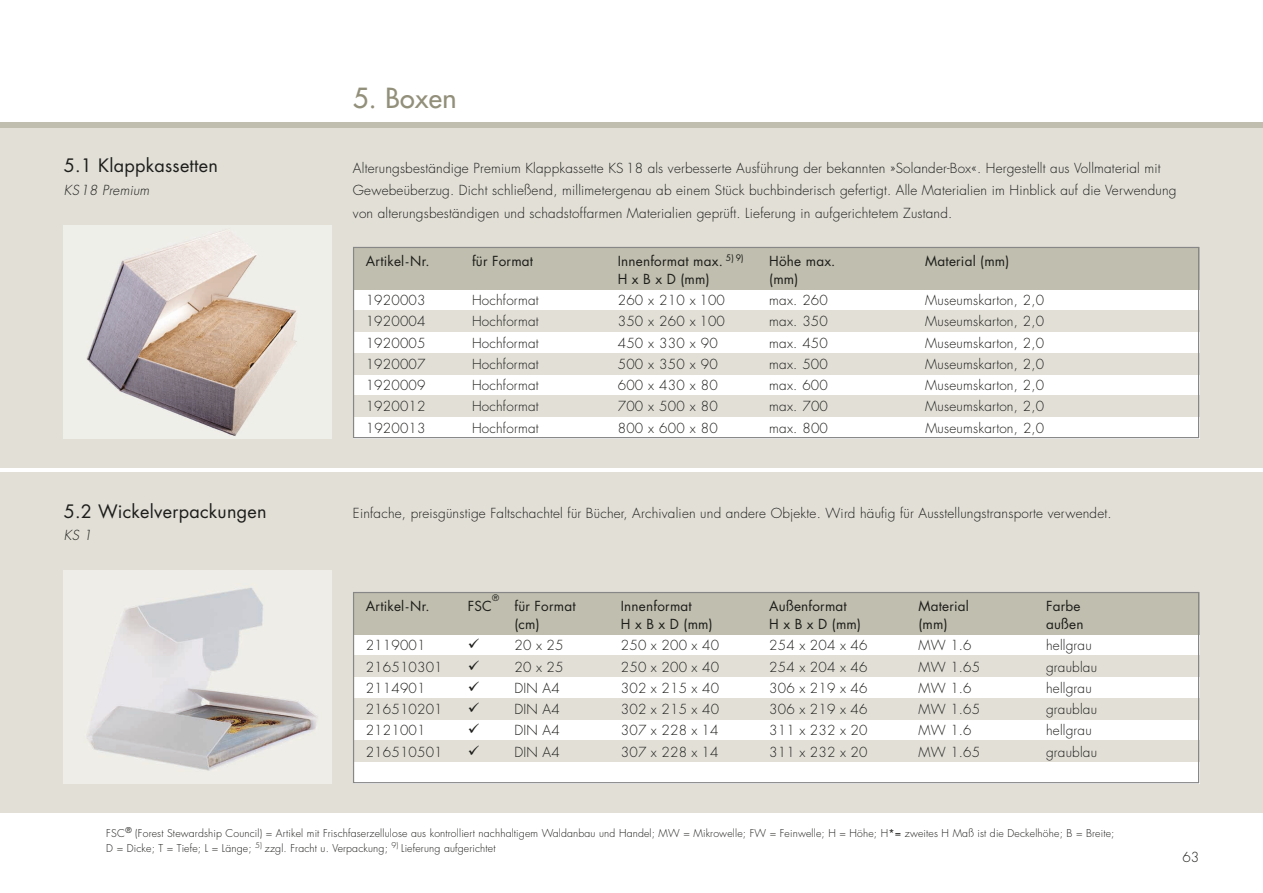
<style>
.page{position:relative;width:1263px;height:893px;background:#fff}
.page>*{position:absolute;margin:0;border:0;box-sizing:border-box;transform-origin:0 0}
.t1{font:500 27px "Futura Std";letter-spacing:.015em;color:#928f7a}
.t2{font:18px "Futura Std";letter-spacing:.015em;color:#1d1d1b}
.t3{font:300 13.5px/22.5px "Futura Std";letter-spacing:.015em;color:#1d1d1b}
.t4{font:13.5px "Futura Std";letter-spacing:.015em;color:#1d1d1b}
.t5{font:italic 300 13.5px "Futura Std";letter-spacing:.015em;color:#1d1d1b}
.t6{font:300 10.5px/15px "Futura Std";letter-spacing:.015em;color:#1d1d1b}
.t7{font:8.7px "Futura Std";color:#1d1d1b}
.s1{font-weight:400}
</style>
<div class="page">
<div style="left:0;top:128px;width:1263px;height:340px;background:#e1dfd6"></div>
<div style="left:0;top:473px;width:1263px;height:340px;background:#e1dfd6"></div>
<div style="left:0;top:122px;width:1263px;height:6px;background:#c0beae"></div>
<div style="left:353px;top:247px;width:846px;height:191px;background:#fff"></div>
<div style="left:353px;top:311px;width:846px;height:21px;background:#e1dfd6"></div>
<div style="left:353px;top:353px;width:846px;height:21px;background:#e1dfd6"></div>
<div style="left:353px;top:396px;width:846px;height:21px;background:#e1dfd6"></div>
<div style="left:353px;top:247px;width:846px;height:42px;background:#c0beae"></div>
<div style="left:353px;top:247px;width:846px;height:191px;border:1px solid #878787"></div>
<div style="left:353px;top:592px;width:846px;height:191px;background:#fff"></div>
<div style="left:353px;top:656px;width:846px;height:21px;background:#e1dfd6"></div>
<div style="left:353px;top:698px;width:846px;height:21px;background:#e1dfd6"></div>
<div style="left:353px;top:741px;width:846px;height:21px;background:#e1dfd6"></div>
<div style="left:353px;top:592px;width:846px;height:42px;background:#c0beae"></div>
<div style="left:353px;top:592px;width:846px;height:191px;border:1px solid #878787"></div>
<img style="left:64px;top:226px;width:268px;height:212px">
<img style="left:64px;top:571px;width:268px;height:212px">
<h2 class="t2" style="left:64px;top:154px;width:156px">5.1 Klappkassetten</h2>
<p class="t5" style="left:64px;top:182px;width:87px">KS18 Premium</p>
<h2 class="t2" style="left:64px;top:500px;width:204px">5.2 Wickelverpackungen</h2>
<p class="t5" style="left:64px;top:527px;width:30px">KS 1</p>
<h1 class="t1" style="left:353px;top:81px;width:105px">5. Boxen</h1>
<p class="t3" style="left:353px;top:157px;width:825px">Alterungsbeständige Premium Klappkassette KS 18 als verbesserte Ausführung der bekannten »Solander-Box«. Hergestellt aus Vollmaterial mit<br>Gewebeüberzug. Dicht schließend, millimetergenau ab einem Stück buchbinderisch gefertigt. Alle Materialien im Hinblick auf die Verwendung von alterungsbeständigen und schadstoffarmen Materialien geprüft. Lieferung in aufgerichtetem Zustand.</p>
<p class="t4" style="left:366px;top:252px;width:66px">Artikel-Nr.</p>
<p class="t4" style="left:472px;top:252px;width:63px">für Format</p>
<p class="t4" style="left:618px;top:252px;width:128px">Innenformat max. <sup>5)</sup> <sup>9)</sup></p>
<p class="t4" style="left:769px;top:252px;width:68px">Höhe max.</p>
<p class="t4" style="left:925px;top:252px;width:86px">Material (mm)</p>
<p class="t4" style="left:618px;top:270px;width:93px">H x B x D (mm)</p>
<p class="t4" style="left:769px;top:270px;width:31px">(mm)</p>
<p class="t3" style="left:366px;top:289px;width:61px">1920003</p>
<p class="t3" style="left:472px;top:289px;width:68px">Hochformat</p>
<p class="t3" style="left:618px;top:289px;width:109px">260 x 210 x 100</p>
<p class="t3" style="left:769px;top:289px;width:60px">max. 260</p>
<p class="t3" style="left:925px;top:289px;width:120px">Museumskarton, 2,0</p>
<p class="t3" style="left:366px;top:311px;width:61px">1920004</p>
<p class="t3" style="left:472px;top:311px;width:68px">Hochformat</p>
<p class="t3" style="left:618px;top:311px;width:109px">350 x 260 x 100</p>
<p class="t3" style="left:769px;top:311px;width:60px">max. 350</p>
<p class="t3" style="left:925px;top:311px;width:120px">Museumskarton, 2,0</p>
<p class="t3" style="left:366px;top:332px;width:61px">1920005</p>
<p class="t3" style="left:472px;top:332px;width:68px">Hochformat</p>
<p class="t3" style="left:618px;top:332px;width:101px">450 x 330 x 90</p>
<p class="t3" style="left:769px;top:332px;width:60px">max. 450</p>
<p class="t3" style="left:925px;top:332px;width:120px">Museumskarton, 2,0</p>
<p class="t3" style="left:366px;top:353px;width:61px">1920007</p>
<p class="t3" style="left:472px;top:353px;width:68px">Hochformat</p>
<p class="t3" style="left:618px;top:353px;width:101px">500 x 350 x 90</p>
<p class="t3" style="left:769px;top:353px;width:60px">max. 500</p>
<p class="t3" style="left:925px;top:353px;width:120px">Museumskarton, 2,0</p>
<p class="t3" style="left:366px;top:374px;width:61px">1920009</p>
<p class="t3" style="left:472px;top:374px;width:68px">Hochformat</p>
<p class="t3" style="left:618px;top:374px;width:101px">600 x 430 x 80</p>
<p class="t3" style="left:769px;top:374px;width:60px">max. 600</p>
<p class="t3" style="left:925px;top:374px;width:120px">Museumskarton, 2,0</p>
<p class="t3" style="left:366px;top:396px;width:61px">1920012</p>
<p class="t3" style="left:472px;top:396px;width:68px">Hochformat</p>
<p class="t3" style="left:618px;top:396px;width:101px">700 x 500 x 80</p>
<p class="t3" style="left:769px;top:396px;width:60px">max. 700</p>
<p class="t3" style="left:925px;top:396px;width:120px">Museumskarton, 2,0</p>
<p class="t3" style="left:366px;top:417px;width:61px">1920013</p>
<p class="t3" style="left:472px;top:417px;width:68px">Hochformat</p>
<p class="t3" style="left:618px;top:417px;width:101px">800 x 600 x 80</p>
<p class="t3" style="left:769px;top:417px;width:60px">max. 800</p>
<p class="t3" style="left:925px;top:417px;width:120px">Museumskarton, 2,0</p>
<p class="t3" style="left:353px;top:502px;width:760px">Einfache, preisgünstige Faltschachtel für Bücher, Archivalien und andere Objekte. Wird häufig für Ausstellungstransporte verwendet.</p>
<p class="t7" style="left:492px;top:593px;width:8px">®</p>
<p class="t4" style="left:366px;top:597px;width:66px">Artikel-Nr.</p>
<p class="t4" style="left:468px;top:597px;width:26px">FSC</p>
<p class="t4" style="left:514px;top:597px;width:63px">für Format</p>
<p class="t4" style="left:621px;top:597px;width:72px">Innenformat</p>
<p class="t4" style="left:769px;top:597px;width:79px">Außenformat</p>
<p class="t4" style="left:918px;top:597px;width:52px">Material</p>
<p class="t4" style="left:1046px;top:597px;width:36px">Farbe</p>
<p class="t4" style="left:514px;top:616px;width:27px">(cm)</p>
<p class="t4" style="left:621px;top:616px;width:93px">H x B x D (mm)</p>
<p class="t4" style="left:769px;top:616px;width:93px">H x B x D (mm)</p>
<p class="t4" style="left:918px;top:616px;width:31px">(mm)</p>
<p class="t4" style="left:1046px;top:616px;width:39px">außen</p>
<p class="t3" style="left:366px;top:635px;width:61px">2119001</p>
<p class="t3" style="left:468px;top:635px;width:97px">✓ 20 x 25</p>
<p class="t3" style="left:621px;top:635px;width:100px">250 x 200 x 40</p>
<p class="t3" style="left:769px;top:635px;width:100px">254 x 204 x 46</p>
<p class="t3" style="left:918px;top:635px;width:55px">MW 1.6</p>
<p class="t3" style="left:1046px;top:635px;width:47px">hellgrau</p>
<p class="t3" style="left:366px;top:656px;width:78px">216510301</p>
<p class="t3" style="left:468px;top:656px;width:97px">✓ 20 x 25</p>
<p class="t3" style="left:621px;top:656px;width:100px">250 x 200 x 40</p>
<p class="t3" style="left:769px;top:656px;width:100px">254 x 204 x 46</p>
<p class="t3" style="left:918px;top:656px;width:63px">MW 1.65</p>
<p class="t3" style="left:1046px;top:656px;width:52px">graublau</p>
<p class="t3" style="left:366px;top:677px;width:61px">2114901</p>
<p class="t3" style="left:468px;top:677px;width:94px">✓ DIN A4</p>
<p class="t3" style="left:621px;top:677px;width:100px">302 x 215 x 40</p>
<p class="t3" style="left:769px;top:677px;width:100px">306 x 219 x 46</p>
<p class="t3" style="left:918px;top:677px;width:55px">MW 1.6</p>
<p class="t3" style="left:1046px;top:677px;width:47px">hellgrau</p>
<p class="t3" style="left:366px;top:698px;width:78px">216510201</p>
<p class="t3" style="left:468px;top:698px;width:94px">✓ DIN A4</p>
<p class="t3" style="left:621px;top:698px;width:100px">302 x 215 x 40</p>
<p class="t3" style="left:769px;top:698px;width:100px">306 x 219 x 46</p>
<p class="t3" style="left:918px;top:698px;width:63px">MW 1.65</p>
<p class="t3" style="left:1046px;top:698px;width:52px">graublau</p>
<p class="t3" style="left:366px;top:720px;width:61px">2121001</p>
<p class="t3" style="left:468px;top:720px;width:94px">✓ DIN A4</p>
<p class="t3" style="left:621px;top:720px;width:99px">307 x 228 x 14</p>
<p class="t3" style="left:769px;top:720px;width:100px">311 x 232 x 20</p>
<p class="t3" style="left:918px;top:720px;width:55px">MW 1.6</p>
<p class="t3" style="left:1046px;top:720px;width:47px">hellgrau</p>
<p class="t3" style="left:366px;top:741px;width:78px">216510501</p>
<p class="t3" style="left:468px;top:741px;width:94px">✓ DIN A4</p>
<p class="t3" style="left:621px;top:741px;width:99px">307 x 228 x 14</p>
<p class="t3" style="left:769px;top:741px;width:100px">311 x 232 x 20</p>
<p class="t3" style="left:918px;top:741px;width:63px">MW 1.65</p>
<p class="t3" style="left:1046px;top:741px;width:52px">graublau</p>
<p class="t6" style="left:106px;top:826px;width:1010px">FSC<sup>®</sup> (Forest Stewardship Council) = Artikel mit Frischfaserzellulose aus kontrolliert nachhaltigem Waldanbau und Handel; MW = Mikrowelle; FW = Feinwelle; H = Höhe; H<span class="s1">*=</span> zweites H Maß ist die Deckelhöhe; B = Breite;<br>D = Dicke; T = Tiefe; L = Länge; <sup>5)</sup> zzgl. Fracht u. Verpackung; <sup>9)</sup> Lieferung aufgerichtet</p>
<p class="t3" style="left:1182px;top:846px;width:18px">63</p>
</div>
